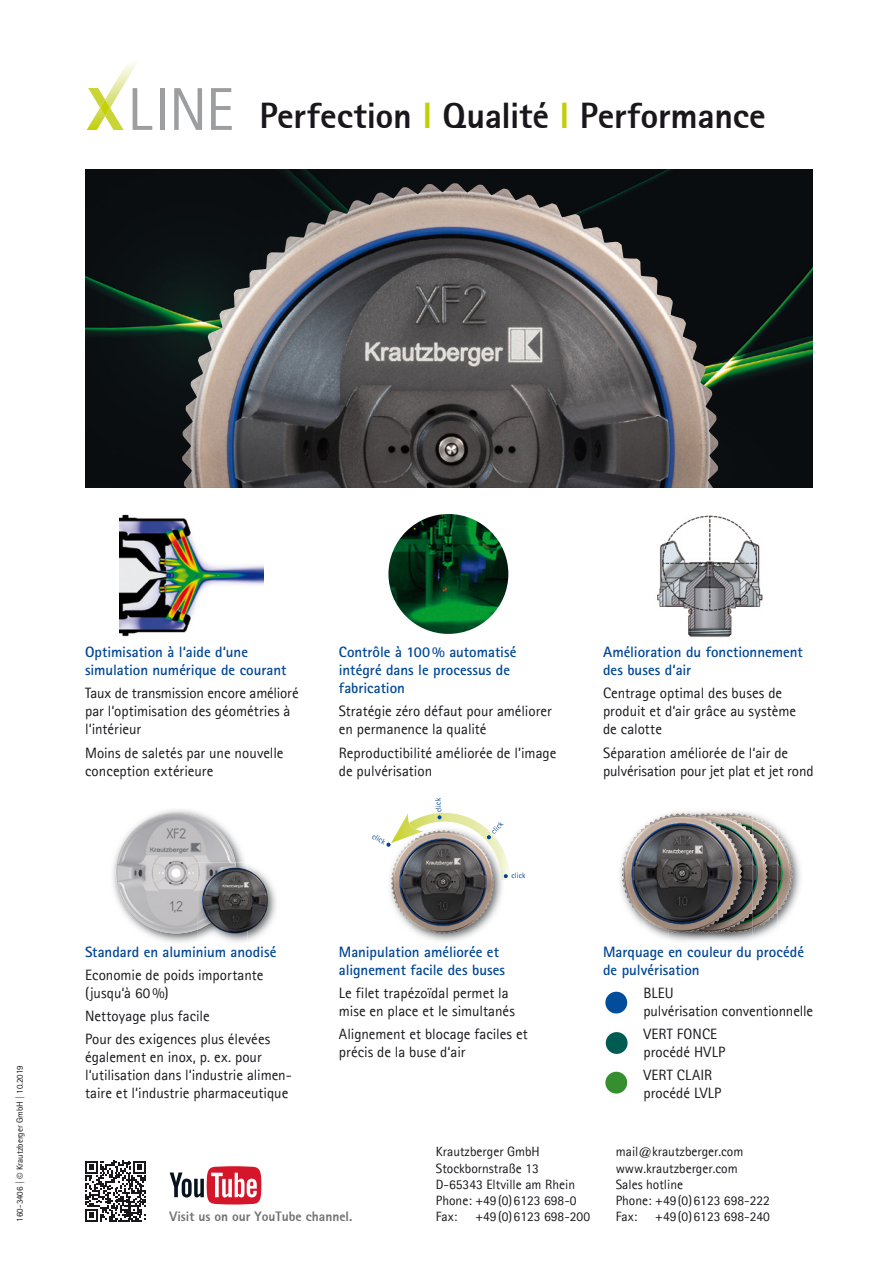
<style>
.page{position:relative;width:893px;height:1263px;background:#fff}
.page>*{position:absolute;margin:0;border:0;box-sizing:border-box;transform-origin:0 0}
.t1{font:800 36px "Agfa Rotis Sans Serif";letter-spacing:-.005em;color:#1a171c}
.t2{font:15px/18px "Agfa Rotis Sans Serif";color:#1a171c}
.t3{font:700 15px/18px "Rotis Sans Serif";letter-spacing:-.005em;color:#004696}
.t4{font:13.5px/16.2px "Agfa Rotis Sans Serif";color:#1a171c}
.t5{font:800 13.5px "Agfa Rotis Sans Serif";color:#707172}
.t6{font:9px "Agfa Rotis Sans Serif";letter-spacing:-.005em;color:#1a171c}
.t7{font:7.8px "Agfa Rotis Sans Serif";letter-spacing:.015em;color:#004696}
.s1{color:#c2cf00}
.s2{font-size:12.75px}
</style>
<div class="page">
<svg style="left:170px;top:1166px;width:91px;height:38px"></svg>
<svg style="left:85px;top:1161px;width:61px;height:61px"></svg>
<div style="left:160px;top:88px;width:5px;height:42px;background:#9c9e9f"></div>
<svg style="left:174px;top:88px;width:28px;height:42px"></svg>
<svg style="left:211px;top:88px;width:21px;height:42px"></svg>
<svg style="left:87px;top:62px;width:65px;height:68px"></svg>
<img style="left:85px;top:169px;width:727px;height:319px">
<img style="left:319px;top:183px;width:136px;height:42px">
<img style="left:388px;top:514px;width:120px;height:120px;border-radius:60px">
<img style="left:120px;top:514px;width:144px;height:123px">
<div style="left:605px;top:992px;width:22px;height:21px;background:#004d9b;border-radius:50%"></div>
<div style="left:606px;top:1032px;width:22px;height:22px;background:#005b52;border-radius:50%"></div>
<div style="left:605px;top:1072px;width:22px;height:21px;background:#358f2e;border-radius:50%"></div>
<img style="left:657px;top:515px;width:106px;height:122px">
<img style="left:112px;top:809px;width:132px;height:134px">
<img style="left:116px;top:813px;width:120px;height:120px">
<img style="left:247px;top:866px;width:29px;height:75px">
<img style="left:197px;top:862px;width:50px;height:81px">
<img style="left:197px;top:862px;width:39px;height:68px">
<img style="left:202px;top:867px;width:66px;height:66px;border-radius:33px">
<img style="left:777px;top:827px;width:24px;height:99px">
<img style="left:777px;top:894px;width:12px;height:19px">
<img style="left:752px;top:814px;width:25px;height:125px">
<img style="left:752px;top:818px;width:18px;height:111px">
<img style="left:752px;top:872px;width:15px;height:41px">
<img style="left:620px;top:827px;width:23px;height:99px">
<img style="left:643px;top:829px;width:25px;height:110px">
<img style="left:668px;top:812px;width:84px;height:129px">
<img style="left:716px;top:813px;width:36px;height:120px">
<img style="left:647px;top:813px;width:61px;height:75px">
<img style="left:643px;top:813px;width:40px;height:16px">
<img style="left:387px;top:842px;width:115px;height:99px">
<svg style="left:386px;top:843px;width:4px;height:4px"></svg>
<img style="left:391px;top:826px;width:10px;height:17px">
<img style="left:401px;top:813px;width:109px;height:67px">
<img style="left:408px;top:830px;width:35px;height:14px">
<h1 class="t1" style="left:259px;top:93px;width:508px">Perfection <span class="s1">I</span> Qualité <span class="s1">I</span> Performance</h1>
<p class="t6" style="left:14px;top:1221px;width:158px;rotate:-90deg">160-3406 | <span class="s2">©</span> Krautzberger GmbH | 10.2019</p>
<p class="t3" style="left:85px;top:643px;width:203px">Optimisation à l‘aide d‘une simulation numérique de courant</p>
<p class="t2" style="left:85px;top:684px;width:215px">Taux de transmission encore amélioré par l‘optimisation des géométries à l‘intérieur</p>
<p class="t2" style="left:85px;top:743px;width:200px">Moins de saletés par une nouvelle conception extérieure</p>
<p class="t3" style="left:339px;top:643px;width:179px">Contrôle à 100 % automatisé intégré dans le processus de fabrication</p>
<p class="t2" style="left:339px;top:702px;width:214px">Stratégie zéro défaut pour améliorer en permanence la qualité</p>
<p class="t2" style="left:339px;top:743px;width:219px">Reproductibilité améliorée de l’image de pulvérisation</p>
<p class="t7" style="left:375px;top:831px;width:16px;rotate:31deg">click</p>
<p class="t7" style="left:434px;top:813px;width:16px;rotate:-93deg">click</p>
<p class="t7" style="left:489px;top:829px;width:16px;rotate:-45deg">click</p>
<p class="t7" style="left:511px;top:871px;width:16px">click</p>
<p class="t3" style="left:603px;top:643px;width:201px">Amélioration du fonctionnement des buses d‘air</p>
<p class="t2" style="left:603px;top:684px;width:195px">Centrage optimal des buses de produit et d‘air grâce au système de calotte</p>
<p class="t2" style="left:603px;top:743px;width:212px">Séparation améliorée de l‘air de pulvérisation pour jet plat et jet rond</p>
<p class="t3" style="left:85px;top:942px;width:193px">Standard en aluminium anodisé</p>
<p class="t2" style="left:85px;top:966px;width:180px">Economie de poids importante (jusqu‘à 60 %)</p>
<p class="t2" style="left:85px;top:1004px;width:187px;line-height:23.1px">Nettoyage plus facile<br>Pour des exigences plus élevées</p>
<p class="t2" style="left:85px;top:1048px;width:208px">également en inox, p. ex. pour l‘utilisation dans l‘industrie alimen&shy;taire et l‘industrie pharmaceutique</p>
<p class="t3" style="left:339px;top:942px;width:168px">Manipulation améliorée et alignement facile des buses</p>
<p class="t2" style="left:339px;top:984px;width:177px">Le filet trapézoïdal permet la mise en place et le simultanés</p>
<p class="t2" style="left:339px;top:1025px;width:190px">Alignement et blocage faciles et précis de la buse d‘air</p>
<p class="t3" style="left:603px;top:942px;width:203px">Marquage en couleur du procédé de pulvérisation</p>
<p class="t2" style="left:643px;top:984px;width:171px">BLEU<br>pulvérisation conventionnelle</p>
<p class="t2" style="left:643px;top:1025px;width:83px">VERT FONCE procédé HVLP</p>
<p class="t2" style="left:643px;top:1066px;width:80px">VERT CLAIR procédé LVLP</p>
<p class="t5" style="left:170px;top:1208px;width:184px">Visit us on our YouTube channel.</p>
<p class="t4" style="left:436px;top:1143px;width:142px">Krautzberger GmbH<br>Stockbornstraße 13<br>D-65343 Eltville am Rhein<br>Phone: +49(0)6123 698-0<br>Fax:</p>
<p class="t4" style="left:475px;top:1208px;width:116px">+49(0)6123 698-200</p>
<p class="t4" style="left:616px;top:1143px;width:156px">mail@krautzberger.com www.krautzberger.com<br>Sales hotline<br>Phone: +49(0)6123 698-222<br>Fax:</p>
<p class="t4" style="left:655px;top:1208px;width:116px">+49(0)6123 698-240</p>
</div>
